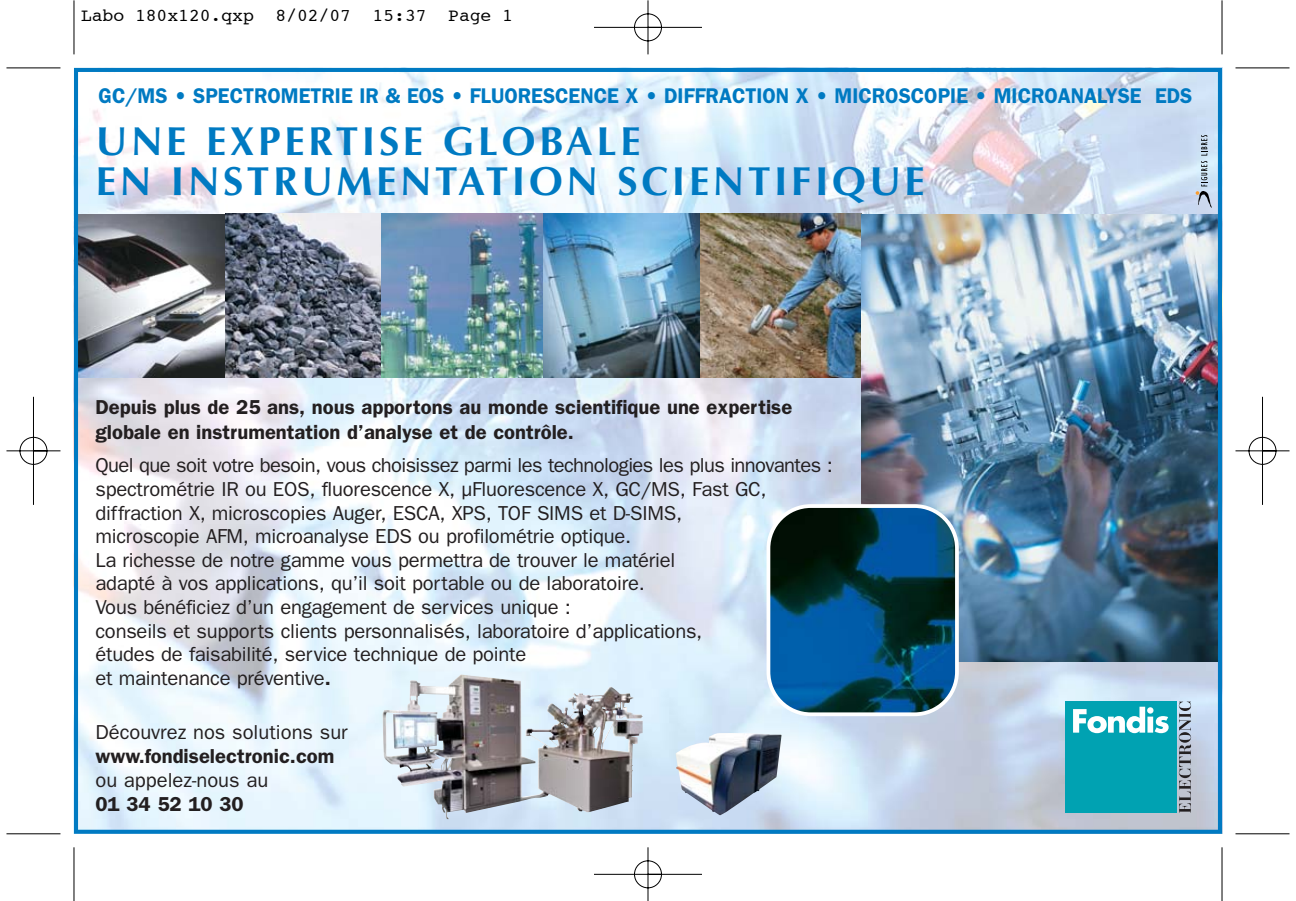
<style>
.page{position:relative;width:1296px;height:901px;background:#fff}
.page>*{position:absolute;margin:0;border:0;box-sizing:border-box;transform-origin:0 0}
.t1{font:700 40.5px/40.5px "Optima";letter-spacing:.09em;color:#007ac2}
.t2{font:600 21.38px "Franklin Gothic";color:#007ac2;scale:.95 1}
.t3{font:20.25px/23.6px "Franklin Gothic";letter-spacing:-.01em;color:#231f20}
.t4{font:600 20.25px/25.2px "Franklin Gothic";color:#231f20}
.t5{font:18px "Courier";color:#000}
.s1{font-weight:600}
</style>
<div class="page">
<img style="left:6px;top:0;width:1284px;height:900px">
<p class="t5" style="left:81px;top:7px;width:434px">Labo 180x120.qxp 8/02/07 15:37 Page 1</p>
<p class="t2" style="left:99px;top:89px;width:1153px">GC/MS • SPECTROMETRIE IR &amp; EOS • FLUORESCENCE X • DIFFRACTION X • MICROSCOPIE • MICROANALYSE EDS</p>
<h1 class="t1" style="left:96px;top:125px;width:830px">UNE EXPERTISE GLOBALE<br>EN INSTRUMENTATION SCIENTIFIQUE</h1>
<p class="t4" style="left:96px;top:396px;width:698px">Depuis plus de 25 ans, nous apportons au monde scientifique une expertise globale en instrumentation d’analyse et de contrôle.</p>
<p class="t3" style="left:96px;top:455px;width:739px">Quel que soit votre besoin, vous choisissez parmi les technologies les plus innovantes : spectrométrie IR ou EOS, fluorescence X, µFluorescence X, GC/MS, Fast GC, diffraction X, microscopies Auger, ESCA, XPS, TOF SIMS et D-SIMS,<br>microscopie AFM, microanalyse EDS ou profilométrie optique.<br>La richesse de notre gamme vous permettra de trouver le matériel<br>adapté à vos applications, qu’il soit portable ou de laboratoire.<br>Vous bénéficiez d’un engagement de services unique :<br>conseils et supports clients personnalisés, laboratoire d’applications,<br>études de faisabilité, service technique de pointe<br>et maintenance préventive<span class="s1">.</span></p>
<p class="t3" style="left:95px;top:721px;width:254px">Découvrez nos solutions sur</p>
<p class="t4" style="left:95px;top:745px;width:241px">www.fondiselectronic.com</p>
<p class="t3" style="left:95px;top:770px;width:174px">ou appelez-nous au</p>
<p class="t4" style="left:95px;top:793px;width:150px">01 34 52 10 30</p>
</div>
